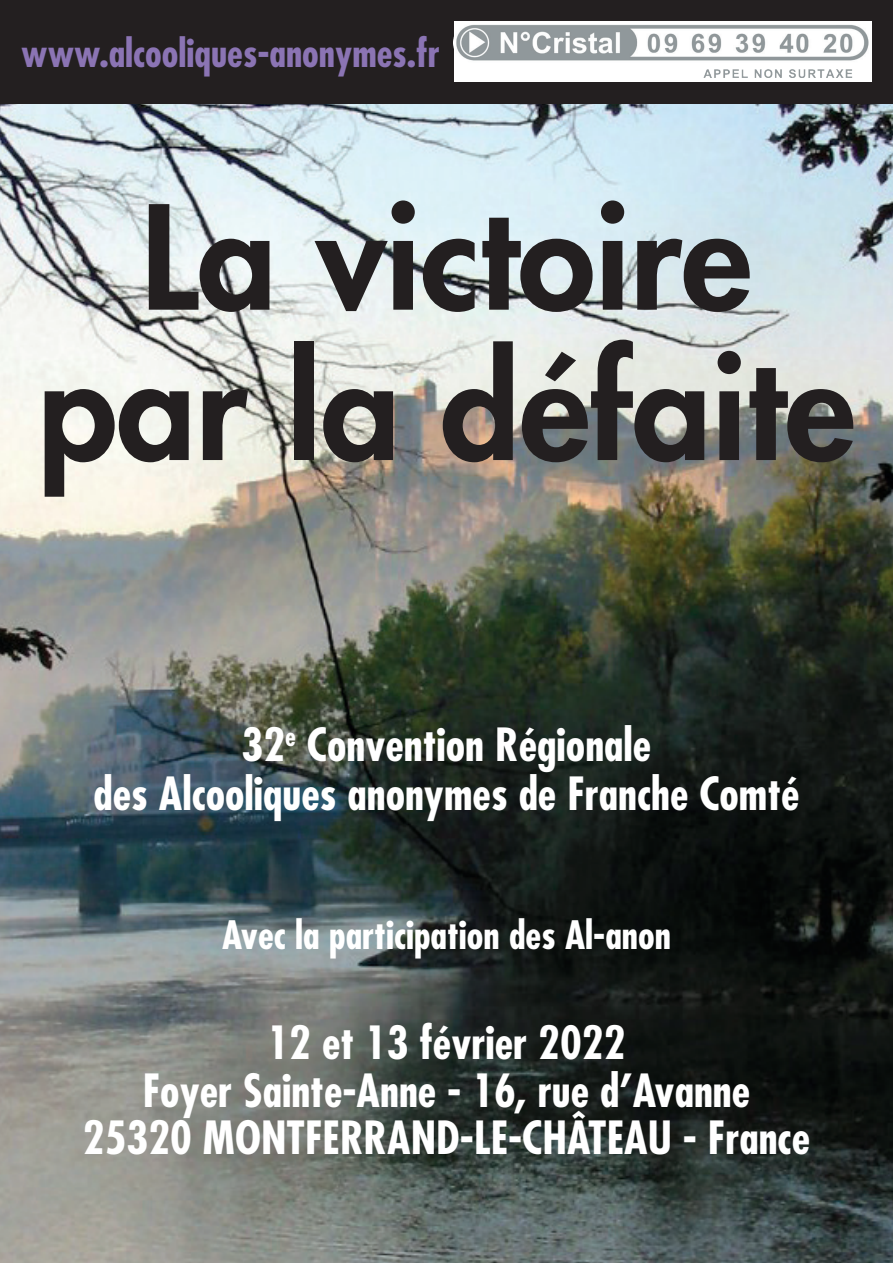
<style>
.page{position:relative;width:893px;height:1263px;background:#fff}
.page>*{position:absolute;margin:0;border:0;box-sizing:border-box;transform-origin:0 0}
.t1{font:800 139.95px/150.3px "Futura Std";color:#231f20;text-align:center}
.t2{font:700 condensed 44.55px/47.7px "Futura Std";color:#fff;text-align:center}
.t3{font:700 condensed 38.25px "Futura Std";color:#fff}
.t4{font:700 condensed 38.25px "Futura Std";color:#8b74b4}
</style>
<div class="page">
<img style="left:0;top:103px;width:893px;height:1160px">
<div style="left:0;top:0;width:893px;height:103px;background:#231f20"></div>
<div style="left:454px;top:21px;width:418px;height:61px;background:#fff"></div>
<img style="left:456px;top:25px;width:413px;height:53px">
<p class="t4" style="left:21px;top:30px;width:420px">www.alcooliques-anonymes.fr</p>
<h1 class="t1" style="left:38px;top:183px;width:819px">La victoire par la défaite</h1>
<p class="t2" style="left:93px;top:721px;width:708px;line-height:48.8px">32<sup>e</sup> Convention Régionale<br>des Alcooliques anonymes de Franche Comté</p>
<p class="t3" style="left:222px;top:911px;width:450px">Avec la participation des Al-anon</p>
<p class="t2" style="left:83px;top:1019px;width:729px">12 et 13 février 2022<br>Foyer Sainte-Anne - 16, rue d’Avanne<br>25320 MONTFERRAND-LE-CHÂTEAU - France</p>
</div>
